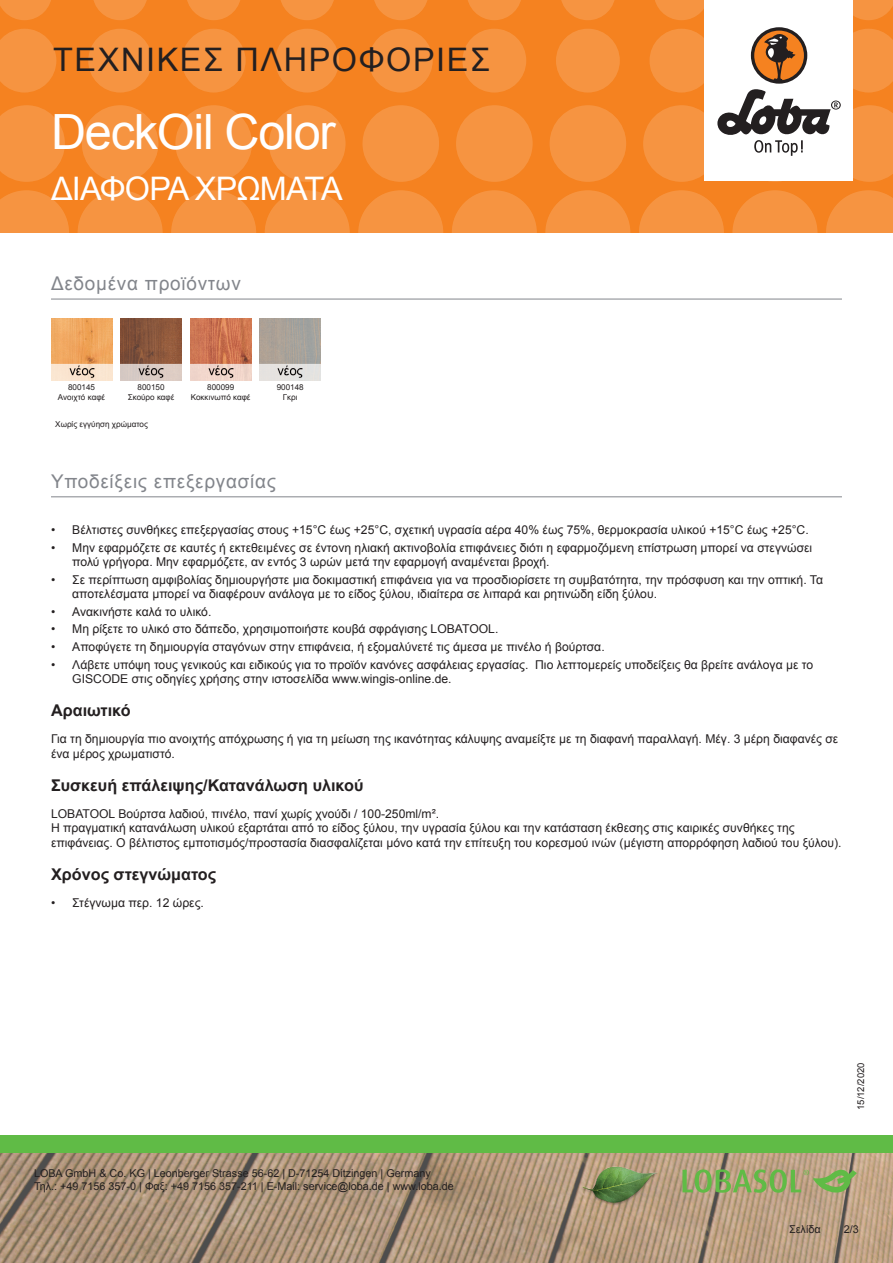
<style>
.page{position:relative;width:893px;height:1263px;background:#fff}
.page>*{position:absolute;margin:0;border:0;box-sizing:border-box;transform-origin:0 0}
.Produktname_Arial{font:48.6px "Arial";letter-spacing:-.025em;color:#fff}
.t1{font:32.4px "Arial";letter-spacing:.05em;color:#231f20}
.t2{font:32.4px "Arial";letter-spacing:-.025em;color:#fff}
.Titel_grau_Arial{font:18.9px "Arial";letter-spacing:.04em;color:#82858b}
.h1_Arial{font:700 16.2px "Arial";color:#231f20}
.Text_Arial{font:12.15px/14.5px "Arial";color:#231f20}
.t3{font:10.8px/12.9px "Arial";color:#231f20}
.t4{font:9.45px "Arial";color:#231f20}
.Legende{font:8.1px "Arial";color:#231f20}
.Fussnote_Arial{font:8.1px "Arial";color:#231f20}
</style>
<div class="page">
<div style="left:0;top:0;width:893px;height:233px;background:#f58220"></div>
<svg style="left:0;top:190px;width:69px;height:43px"></svg>
<svg style="left:78px;top:190px;width:85px;height:85px;fill:#f69441"></svg>
<svg style="left:171px;top:190px;width:85px;height:85px;fill:#f69441"></svg>
<svg style="left:265px;top:190px;width:85px;height:85px;fill:#f69441"></svg>
<svg style="left:358px;top:190px;width:85px;height:85px;fill:#f69441"></svg>
<svg style="left:545px;top:190px;width:85px;height:85px;fill:#f69441"></svg>
<svg style="left:452px;top:190px;width:85px;height:85px;fill:#f69441"></svg>
<svg style="left:732px;top:190px;width:85px;height:85px;fill:#f69441"></svg>
<svg style="left:639px;top:190px;width:85px;height:85px;fill:#f69441"></svg>
<svg style="left:826px;top:190px;width:67px;height:43px"></svg>
<svg style="left:0;top:105px;width:65px;height:77px"></svg>
<svg style="left:82px;top:105px;width:76px;height:77px"></svg>
<svg style="left:175px;top:105px;width:77px;height:77px"></svg>
<svg style="left:269px;top:105px;width:76px;height:77px"></svg>
<svg style="left:456px;top:105px;width:77px;height:77px"></svg>
<svg style="left:362px;top:105px;width:77px;height:77px"></svg>
<svg style="left:550px;top:105px;width:76px;height:77px"></svg>
<svg style="left:0;top:29px;width:56px;height:63px"></svg>
<svg style="left:182px;top:29px;width:64px;height:63px"></svg>
<svg style="left:88px;top:29px;width:64px;height:63px"></svg>
<svg style="left:275px;top:29px;width:64px;height:63px"></svg>
<svg style="left:462px;top:29px;width:64px;height:63px"></svg>
<svg style="left:369px;top:29px;width:64px;height:63px"></svg>
<svg style="left:556px;top:29px;width:64px;height:63px"></svg>
<svg style="left:0;top:0;width:51px;height:20px"></svg>
<svg style="left:187px;top:0;width:53px;height:20px"></svg>
<svg style="left:468px;top:0;width:53px;height:20px"></svg>
<svg style="left:655px;top:0;width:49px;height:20px"></svg>
<svg style="left:93px;top:0;width:54px;height:20px"></svg>
<svg style="left:374px;top:0;width:54px;height:20px"></svg>
<svg style="left:281px;top:0;width:53px;height:20px"></svg>
<svg style="left:561px;top:0;width:54px;height:20px"></svg>
<svg style="left:853px;top:0;width:40px;height:20px"></svg>
<img style="left:0;top:1152px;width:893px;height:111px">
<div style="left:0;top:1135px;width:893px;height:17px;background:#60bb46"></div>
<div style="left:704px;top:0;width:149px;height:181px;background:#fff"></div>
<svg style="left:643px;top:29px;width:250px;height:153px"></svg>
<img style="left:51px;top:319px;width:61px;height:61px">
<img style="left:121px;top:319px;width:61px;height:61px">
<img style="left:190px;top:319px;width:61px;height:61px">
<img style="left:260px;top:319px;width:61px;height:61px">
<img style="left:578px;top:1161px;width:82px;height:81px">
<svg style="left:682px;top:1169px;width:175px;height:24px;background:#96a96a"></svg>
<hr style="left:51px;top:496px;width:791px;height:1px;background:#82858b">
<hr style="left:51px;top:299px;width:791px;height:1px;background:#82858b">
<h2 class="t1" style="left:53px;top:38px;width:439px">ΤΕΧΝΙΚΈΣ ΠΛΗΡΟΦΟΡΊ ΕΣ</h2>
<p class="Produktname_Arial" style="left:51px;top:100px;width:286px">DeckOil Color</p>
<h2 class="t2" style="left:51px;top:167px;width:293px">ΔΙΆΦΟΡΑ ΧΡΏΜΑΤΑ</h2>
<p class="Titel_grau_Arial" style="left:51px;top:271px;width:191px">Δεδομένα προϊόντων</p>
<p class="Legende" style="left:68px;top:382px;width:29px">800145</p>
<p class="Legende" style="left:58px;top:392px;width:49px">Ανοιχτό καφέ</p>
<p class="Legende" style="left:138px;top:382px;width:29px">800150</p>
<p class="Legende" style="left:128px;top:392px;width:48px">Σκούρο καφέ</p>
<p class="Fussnote_Arial" style="left:55px;top:419px;width:94px">Χωρίς εγγύηση χρώματος</p>
<p class="Legende" style="left:207px;top:382px;width:29px">800099</p>
<p class="Legende" style="left:191px;top:392px;width:61px">Κοκκινωπό καφέ</p>
<p class="Legende" style="left:277px;top:382px;width:29px">900148</p>
<p class="Legende" style="left:283px;top:392px;width:16px">Γκρι</p>
<p class="Titel_grau_Arial" style="left:51px;top:469px;width:226px">Υποδείξεις επεξεργασίας</p>
<p class="Text_Arial" style="left:51px;top:523px;width:759px">• Βέλτιστες συνθήκες επεξεργασίας στους +15°C έως +25°C, σχετική υγρασία αέρα 40% έως 75%, θερμοκρασία υλικού +15°C έως +25°C.</p>
<p class="Text_Arial" style="left:72px;top:540px;width:741px;text-indent:-21px">• Μην εφαρμόζετε σε καυτές ή εκτεθειμένες σε έντονη ηλιακή ακτινοβολία επιφάνειες διότι η εφαρμοζόμενη επίστρωση μπορεί να στεγνώσει πολύ γρήγορα. Μην εφαρμόζετε, αν εντός 3 ωρών μετά την εφαρμογή αναμένεται βροχή.</p>
<p class="Text_Arial" style="left:72px;top:572px;width:752px;text-indent:-21px">• Σε περίπτωση αμφιβολίας δημιουργήστε μια δοκιμαστική επιφάνεια για να προσδιορίσετε τη συμβατότητα, την πρόσφυση και την οπτική. Τα αποτελέσματα μπορεί να διαφέρουν ανάλογα με το είδος ξύλου, ιδιαίτερα σε λιπαρά και ρητινώδη είδη ξύλου.</p>
<p class="Text_Arial" style="left:51px;top:604px;width:162px">• Ανακινήστε καλά το υλικό.</p>
<p class="Text_Arial" style="left:51px;top:622px;width:449px">• Μη ρίξετε το υλικό στο δάπεδο, χρησιμοποιήστε κουβά σφράγισης LOBATOOL.</p>
<p class="Text_Arial" style="left:51px;top:640px;width:555px">• Αποφύγετε τη δημιουργία σταγόνων στην επιφάνεια, ή εξομαλύνετέ τις άμεσα με πινέλο ή βούρτσα.</p>
<p class="Text_Arial" style="left:72px;top:657px;width:742px;text-indent:-21px">• Λάβετε υπόψη τους γενικούς και ειδικούς για το προϊόν κανόνες ασφάλειας εργασίας. Πιο λεπτομερείς υποδείξεις θα βρείτε ανάλογα με το<br>GISCODE στις οδηγίες χρήσης στην ιστοσελίδα www.wingis-online.de.</p>
<p class="h1_Arial" style="left:51px;top:700px;width:81px">Αραιωτικό</p>
<p class="Text_Arial" style="left:51px;top:732px;width:789px">Για τη δημιουργία πιο ανοιχτής απόχρωσης ή για τη μείωση της ικανότητας κάλυψης αναμείξτε με τη διαφανή παραλλαγή. Μέγ. 3 μέρη διαφανές σε ένα μέρος χρωματιστό.</p>
<p class="h1_Arial" style="left:51px;top:774px;width:314px">Συσκευή επάλειψης/Κατανάλωση υλικού</p>
<p class="Text_Arial" style="left:51px;top:806px;width:792px">LOBATOOL Βούρτσα λαδιού, πινέλο, πανί χωρίς χνούδι / 100-250ml/m².<br>Η πραγματική κατανάλωση υλικού εξαρτάται από το είδος ξύλου, την υγρασία ξύλου και την κατάσταση έκθεσης στις καιρικές συνθήκες της επιφάνειας. Ο βέλτιστος εμποτισμός/προστασία διασφαλίζεται μόνο κατά την επίτευξη του κορεσμού ινών (μέγιστη απορρόφηση λαδιού του ξύλου).</p>
<p class="h1_Arial" style="left:51px;top:863px;width:167px">Χρόνος στεγνώματος</p>
<p class="Text_Arial" style="left:51px;top:895px;width:154px">• Στέγνωμα περ. 12 ώρες.</p>
<p class="t3" style="left:34px;top:1167px;width:421px">LOBA GmbH &amp; Co. KG | Leonberger Strasse 56-62 | D-71254 Ditzingen | Germany<br>Τηλ.: +49 7156 357-0 | Φαξ: +49 7156 357-211 | E-Mail: service@loba.de | www.loba.de</p>
<p class="t4" style="left:855px;top:1110px;width:49px;rotate:-90deg">15/12/2020</p>
<p class="t3" style="left:789px;top:1222px;width:33px">Σελίδα</p>
<p class="t3" style="left:844px;top:1222px;width:17px">2/3</p>
</div>
